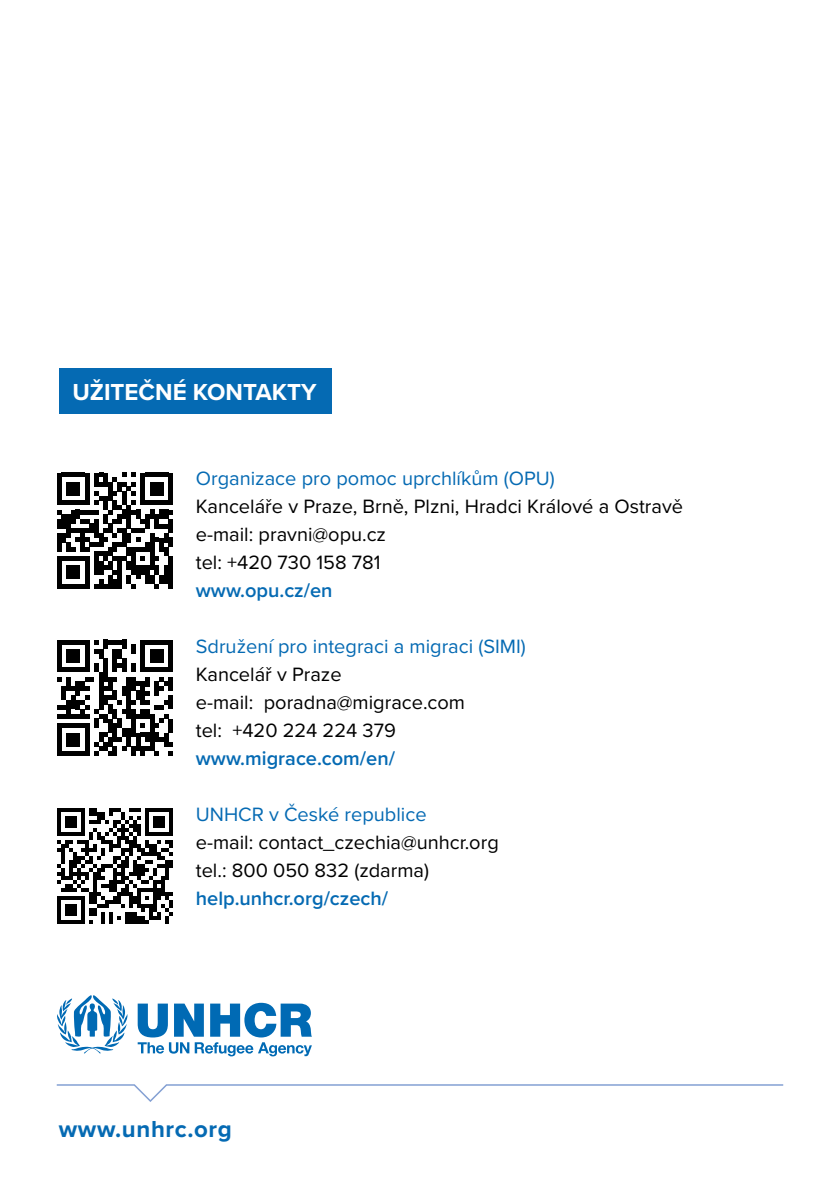
<style>
.page{position:relative;width:840px;height:1191px;background:#fff}
.page>*{position:absolute;margin:0;border:0;box-sizing:border-box;transform-origin:0 0}
.t1{font:700 24px "Proxima Nova";color:#fff}
.t2{font:700 24px "Proxima Nova";letter-spacing:.025em;color:#056ab3}
.t3{font:20px/28px "Proxima Nova";color:#000}
.t4{font:20px "Proxima Nova";color:#056ab3}
.t5{font:600 20px "Proxima Nova";color:#056ab3}
</style>
<div class="page">
<div style="left:59px;top:369px;width:272px;height:45px;background:#056ab3"></div>
<svg style="left:56px;top:1084px;width:728px;height:18px"></svg>
<svg style="left:57px;top:995px;width:71px;height:58px"></svg>
<svg style="left:138px;top:1002px;width:174px;height:54px"></svg>
<svg style="left:57px;top:472px;width:116px;height:116px"></svg>
<div style="left:168px;top:523px;width:5px;height:10px;background:#000"></div>
<div style="left:168px;top:537px;width:5px;height:10px;background:#000"></div>
<div style="left:168px;top:556px;width:5px;height:9px;background:#000"></div>
<div style="left:168px;top:565px;width:5px;height:14px;background:#000"></div>
<div style="left:168px;top:579px;width:5px;height:9px;background:#000"></div>
<svg style="left:57px;top:640px;width:116px;height:115px"></svg>
<svg style="left:57px;top:808px;width:116px;height:115px"></svg>
<p class="t1" style="left:72px;top:374px;width:246px">UŽITEČNÉ KONTAKTY</p>
<p class="t4" style="left:196px;top:463px;width:360px">Organizace pro pomoc uprchlíkům (OPU)</p>
<p class="t3" style="left:196px;top:491px;width:488px">Kanceláře v Praze, Brně, Plzni, Hradci Králové a Ostravě e-mail: pravni@opu.cz<br>tel: +420 730 158 781</p>
<p class="t5" style="left:196px;top:575px;width:138px">www.opu.cz/en</p>
<p class="t4" style="left:196px;top:631px;width:331px">Sdružení pro integraci a migraci (SIMI)</p>
<p class="t3" style="left:196px;top:659px;width:270px">Kancelář v Praze<br>e-mail: poradna@migrace.com tel: +420 224 224 379</p>
<p class="t5" style="left:196px;top:743px;width:201px">www.migrace.com/en/</p>
<p class="t4" style="left:196px;top:799px;width:232px">UNHCR v České republice</p>
<p class="t3" style="left:196px;top:827px;width:304px">e-mail: contact_czechia@unhcr.org tel.: 800 050 832 (zdarma)</p>
<p class="t5" style="left:196px;top:883px;width:194px">help.unhcr.org/czech/</p>
<p class="t2" style="left:59px;top:1111px;width:174px">www.unhrc.org</p>
</div>
